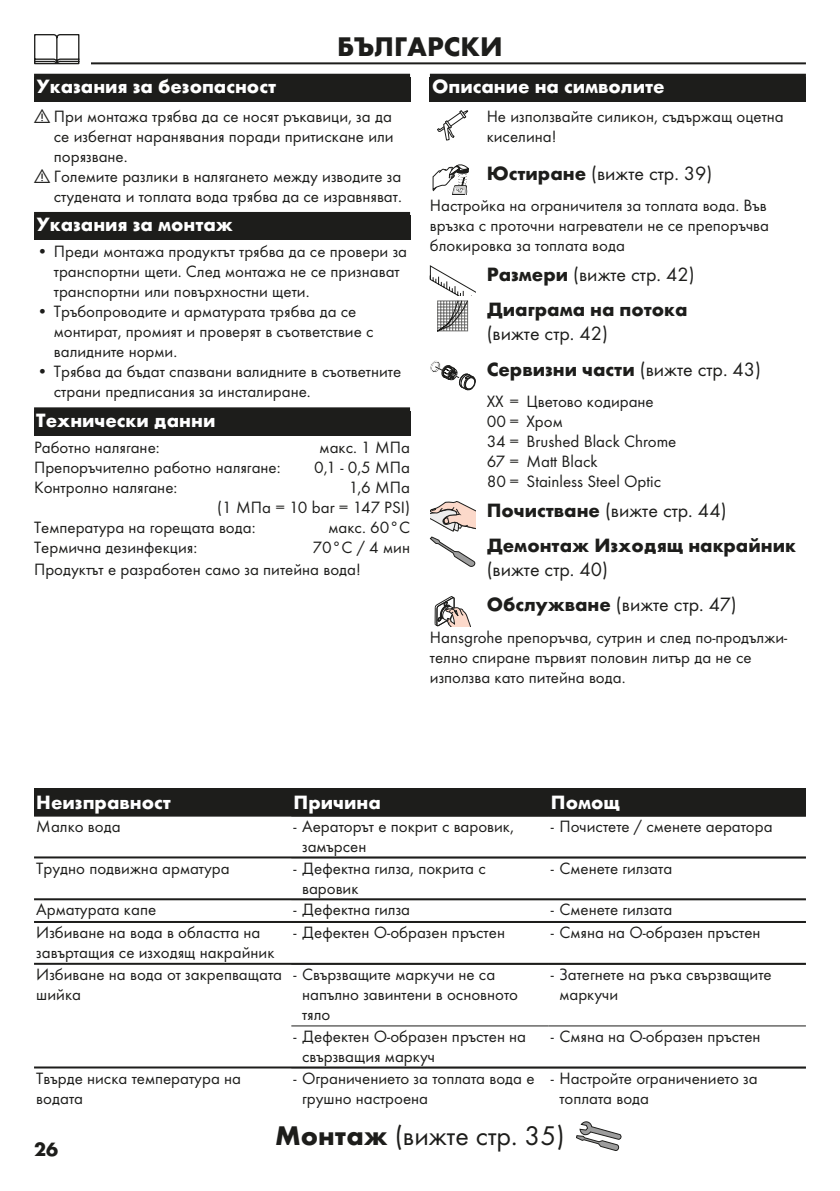
<style>
.page{position:relative;width:840px;height:1191px;background:#fff}
.page>*{position:absolute;margin:0;border:0;box-sizing:border-box;transform-origin:0 0}
.Montage_mit_Symbol_BG{font:28px "Futura TOT Boo";color:#1d1d1b}
.Sprache_Rahmenwechsel_BG{font:700 28px "Futura TOT";color:#1d1d1b}
.Ueberschrift_Grafik_BG{font:700 20px/24px "Futura TOT";color:#1d1d1b}
.Ueberschrift_BG{font:700 20px "Futura TOT";color:#fff}
.Ueberschrift_Grafik__folgeText_BG{font:20px "Futura TOT Boo";color:#1d1d1b}
.Ueberschrift_Grafik_BG-2{font:20px "Futura TOT Boo";color:#1d1d1b}
.Tabelle_Kopf_BG{font:700 20px "Futura TOT";color:#fff}
.Ueberschrift___BG{font:700 20px "Futura TOT";color:#fff}
.Normaltext_nach_Grafik_BG{font:17px/20px "Futura TOT Boo";color:#1d1d1b}
.Techn__Daten_BG{font:17px "Futura TOT Boo";color:#1d1d1b}
.Tabelle_Spalte_BG{font:17px/20px "Futura TOT Boo";color:#1d1d1b}
.Farbe_BG{font:17px "Futura TOT Boo";color:#1d1d1b}
.Normaltext_Grafik_BG{font:17px/20px "Futura TOT Boo";color:#1d1d1b}
.Normaltext_BG{font:17px "Futura TOT Boo";color:#1d1d1b}
.s1{font-family:"Futura TOT";font-weight:700}
.s2{font-family:"Futura TOT Boo";font-weight:400}
</style>
<div class="page">
<hr style="left:34px;top:62px;width:771px;height:2px;background:#1d1d1b">
<div style="left:23px;top:34px;width:68px;height:34px;background:#fff"></div>
<svg style="left:34px;top:34px;width:45px;height:30px"></svg>
<svg style="left:576px;top:1121px;width:45px;height:29px"></svg>
<div style="left:34px;top:74px;width:376px;height:28px;background:#1d1d1b"></div>
<div style="left:34px;top:212px;width:376px;height:28px;background:#1d1d1b"></div>
<div style="left:34px;top:407px;width:376px;height:28px;background:#1d1d1b"></div>
<div style="left:429px;top:74px;width:376px;height:28px;background:#1d1d1b"></div>
<svg style="left:437px;top:110px;width:31px;height:30px"></svg>
<svg style="left:432px;top:164px;width:36px;height:31px"></svg>
<svg style="left:429px;top:265px;width:46px;height:66px"></svg>
<svg style="left:430px;top:360px;width:45px;height:30px"></svg>
<svg style="left:429px;top:501px;width:46px;height:66px"></svg>
<svg style="left:434px;top:596px;width:36px;height:30px"></svg>
<div style="left:34px;top:788px;width:260px;height:27px;background:#1d1d1b"></div>
<div style="left:288px;top:788px;width:263px;height:27px;background:#1d1d1b"></div>
<div style="left:545px;top:788px;width:260px;height:27px;background:#1d1d1b"></div>
<hr style="left:34px;top:814px;width:771px;height:2px;background:#1d1d1b">
<hr style="left:34px;top:856px;width:771px;height:2px;background:#1d1d1b">
<hr style="left:34px;top:898px;width:771px;height:2px;background:#1d1d1b">
<hr style="left:34px;top:921px;width:771px;height:2px;background:#1d1d1b">
<hr style="left:34px;top:962px;width:771px;height:2px;background:#1d1d1b">
<hr style="left:291px;top:1025px;width:257px;height:1px;background:#1d1d1b">
<hr style="left:548px;top:1025px;width:257px;height:1px;background:#1d1d1b">
<hr style="left:34px;top:1066px;width:771px;height:2px;background:#1d1d1b">
<p class="Sprache_Rahmenwechsel_BG" style="left:337px;top:29px;width:167px">БЪЛГАРСКИ</p>
<p class="Ueberschrift___BG" style="left:36px;top:74px;width:241px">Указания за безопасност</p>
<p class="Normaltext_nach_Grafik_BG" style="left:54px;top:106px;width:341px;text-align:justify;text-indent:-20px"><sub>!</sub> При монтажа трябва да се носят ръкавици, за да се избегнат наранявания поради притискане или порязване.</p>
<p class="Normaltext_nach_Grafik_BG" style="left:34px;top:166px;width:369px;text-align:right"><sub>!</sub> Големите разлики в налягането между изводите за студената и топлата вода трябва да се изравняват.</p>
<p class="Ueberschrift_BG" style="left:36px;top:212px;width:198px">Указания за монтаж</p>
<p class="Normaltext_nach_Grafik_BG" style="left:54px;top:241px;width:354px;text-indent:-17px">• Преди монтажа продуктът трябва да се провери за транспортни щети. След монтажа не се признават транспортни или повърхностни щети.</p>
<p class="Normaltext_nach_Grafik_BG" style="left:54px;top:301px;width:321px;text-indent:-17px">• Тръбопроводите и арматурата трябва да се монтират, промият и проверят в съответствие с валидните норми.</p>
<p class="Normaltext_nach_Grafik_BG" style="left:54px;top:361px;width:348px;text-indent:-17px">• Трябва да бъдат спазвани валидните в съответните страни предписания за инсталиране.</p>
<p class="Ueberschrift_BG" style="left:36px;top:408px;width:180px">Технически данни</p>
<p class="Techn__Daten_BG" style="left:34px;top:437px;width:127px">Работно налягане:</p>
<p class="Techn__Daten_BG" style="left:319px;top:437px;width:92px">макс. 1 МПа</p>
<p class="Techn__Daten_BG" style="left:34px;top:457px;width:248px">Препоръчително работно налягане:</p>
<p class="Techn__Daten_BG" style="left:314px;top:457px;width:97px">0,1 - 0,5 МПа</p>
<p class="Techn__Daten_BG" style="left:34px;top:477px;width:145px">Контролно налягане:</p>
<p class="Techn__Daten_BG" style="left:348px;top:477px;width:63px">1,6 МПа</p>
<p class="Techn__Daten_BG" style="left:217px;top:497px;width:194px">(1 МПа = 10 bar = 147 PSI)</p>
<p class="Techn__Daten_BG" style="left:34px;top:517px;width:223px">Температура на горещата вода:</p>
<p class="Techn__Daten_BG" style="left:328px;top:517px;width:83px">макс. 60°C</p>
<p class="Techn__Daten_BG" style="left:34px;top:537px;width:165px">Термична дезинфекция:</p>
<p class="Techn__Daten_BG" style="left:312px;top:537px;width:99px">70°C / 4 мин</p>
<p class="Normaltext_BG" style="left:34px;top:559px;width:328px">Продуктът е разработен само за питейна вода!</p>
<p class="Ueberschrift_BG" style="left:432px;top:74px;width:234px">Описание на символите</p>
<p class="Normaltext_Grafik_BG" style="left:486px;top:106px;width:298px">Не използвайте силикон, съдържащ оцетна киселина!</p>
<p class="Ueberschrift_Grafik__folgeText_BG" style="left:486px;top:161px;width:227px"><span class="s1">Юстиране</span> (вижте стр. 39)</p>
<p class="Normaltext_nach_Grafik_BG" style="left:429px;top:195px;width:340px">Настройка на ограничителя за топлата вода. Във връзка с проточни нагреватели не се препоръчва блокировка за топлата вода</p>
<p class="Ueberschrift_Grafik_BG-2" style="left:486px;top:262px;width:209px"><span class="s1">Размери</span> (вижте стр. 42)</p>
<p class="Ueberschrift_Grafik_BG" style="left:486px;top:297px;width:202px">Диаграма на потока <span class="s2">(вижте стр. 42)</span></p>
<p class="Ueberschrift_Grafik_BG" style="left:486px;top:357px;width:276px">Сервизни части <span class="s2">(вижте стр. 43)</span></p>
<p class="Farbe_BG" style="left:486px;top:391px;width:168px">XX = Цветово кодиране</p>
<p class="Farbe_BG" style="left:486px;top:411px;width:78px">00 = Xром</p>
<p class="Farbe_BG" style="left:486px;top:431px;width:191px">34 = Brushed Black Chrome</p>
<p class="Farbe_BG" style="left:486px;top:451px;width:112px">67 = Matt Black</p>
<p class="Farbe_BG" style="left:486px;top:471px;width:176px">80 = Stainless Steel Optic</p>
<p class="Ueberschrift_Grafik_BG-2" style="left:486px;top:498px;width:241px"><span class="s1">Почистване</span> (вижте стр. 44)</p>
<p class="Ueberschrift_Grafik_BG" style="left:486px;top:533px;width:310px">Демонтаж Изходящ накрайник <span class="s2">(вижте стр. 40)</span></p>
<p class="Ueberschrift_Grafik__folgeText_BG" style="left:486px;top:593px;width:251px"><span class="s1">Обслужване</span> (вижте стр. 47)</p>
<p class="Normaltext_nach_Grafik_BG" style="left:429px;top:627px;width:358px">Hansgrohe препоръчва, сутрин и след по-продължи&shy;телно спиране първият половин литър да не се използва като питейна вода.</p>
<p class="Tabelle_Kopf_BG" style="left:36px;top:790px;width:136px">Неизправност</p>
<p class="Tabelle_Kopf_BG" style="left:293px;top:790px;width:89px">Причина</p>
<p class="Tabelle_Kopf_BG" style="left:550px;top:790px;width:71px">Помощ</p>
<p class="Tabelle_Spalte_BG" style="left:36px;top:816px;width:86px">Малко вода</p>
<p class="Normaltext_nach_Grafik_BG" style="left:302px;top:816px;width:213px;text-indent:-9px">- Аераторът е покрит с варовик, замърсен</p>
<p class="Normaltext_nach_Grafik_BG" style="left:550px;top:816px;width:223px">- Почистете / сменете аератора</p>
<p class="Tabelle_Spalte_BG" style="left:36px;top:857px;width:195px">Трудно подвижна арматура</p>
<p class="Normaltext_nach_Grafik_BG" style="left:302px;top:857px;width:185px;text-indent:-9px">- Дефектна гилза, покрита с варовик</p>
<p class="Normaltext_nach_Grafik_BG" style="left:550px;top:857px;width:123px">- Сменете гилзата</p>
<p class="Tabelle_Spalte_BG" style="left:36px;top:899px;width:121px">Арматурата капе</p>
<p class="Normaltext_nach_Grafik_BG" style="left:293px;top:899px;width:118px">- Дефектна гилза</p>
<p class="Normaltext_nach_Grafik_BG" style="left:550px;top:899px;width:123px">- Сменете гилзата</p>
<p class="Tabelle_Spalte_BG" style="left:36px;top:922px;width:239px">Избиване на вода в областта на завъртащия се изходящ накрайник</p>
<p class="Normaltext_nach_Grafik_BG" style="left:293px;top:922px;width:213px">- Дефектен O-образен пръстен</p>
<p class="Normaltext_nach_Grafik_BG" style="left:550px;top:922px;width:211px">- Смяна на O-образен пръстен</p>
<p class="Tabelle_Spalte_BG" style="left:36px;top:964px;width:247px">Избиване на вода от закрепващата шийка</p>
<p class="Normaltext_nach_Grafik_BG" style="left:302px;top:964px;width:217px;text-indent:-9px">- Свързващите маркучи не са напълно завинтени в основното тяло</p>
<p class="Normaltext_nach_Grafik_BG" style="left:559px;top:964px;width:214px;text-indent:-9px">- Затегнете на ръка свързващите маркучи</p>
<p class="Normaltext_nach_Grafik_BG" style="left:302px;top:1026px;width:225px;text-indent:-9px">- Дефектен O-образен пръстен на свързващия маркуч</p>
<p class="Normaltext_nach_Grafik_BG" style="left:550px;top:1026px;width:211px">- Смяна на O-образен пръстен</p>
<p class="Tabelle_Spalte_BG" style="left:36px;top:1067px;width:206px">Твърде ниска температура на водата</p>
<p class="Normaltext_nach_Grafik_BG" style="left:302px;top:1067px;width:234px;text-indent:-9px">- Ограничението за топлата вода е грушно настроена</p>
<p class="Normaltext_nach_Grafik_BG" style="left:559px;top:1067px;width:200px;text-indent:-9px">- Настройте ограничението за топлата вода</p>
<p class="Ueberschrift_Grafik_BG" style="left:34px;top:1136px;width:25px">26</p>
<p class="Montage_mit_Symbol_BG" style="left:275px;top:1119px;width:291px"><span class="s1">Монтаж</span> (вижте стр. 35)</p>
</div>
